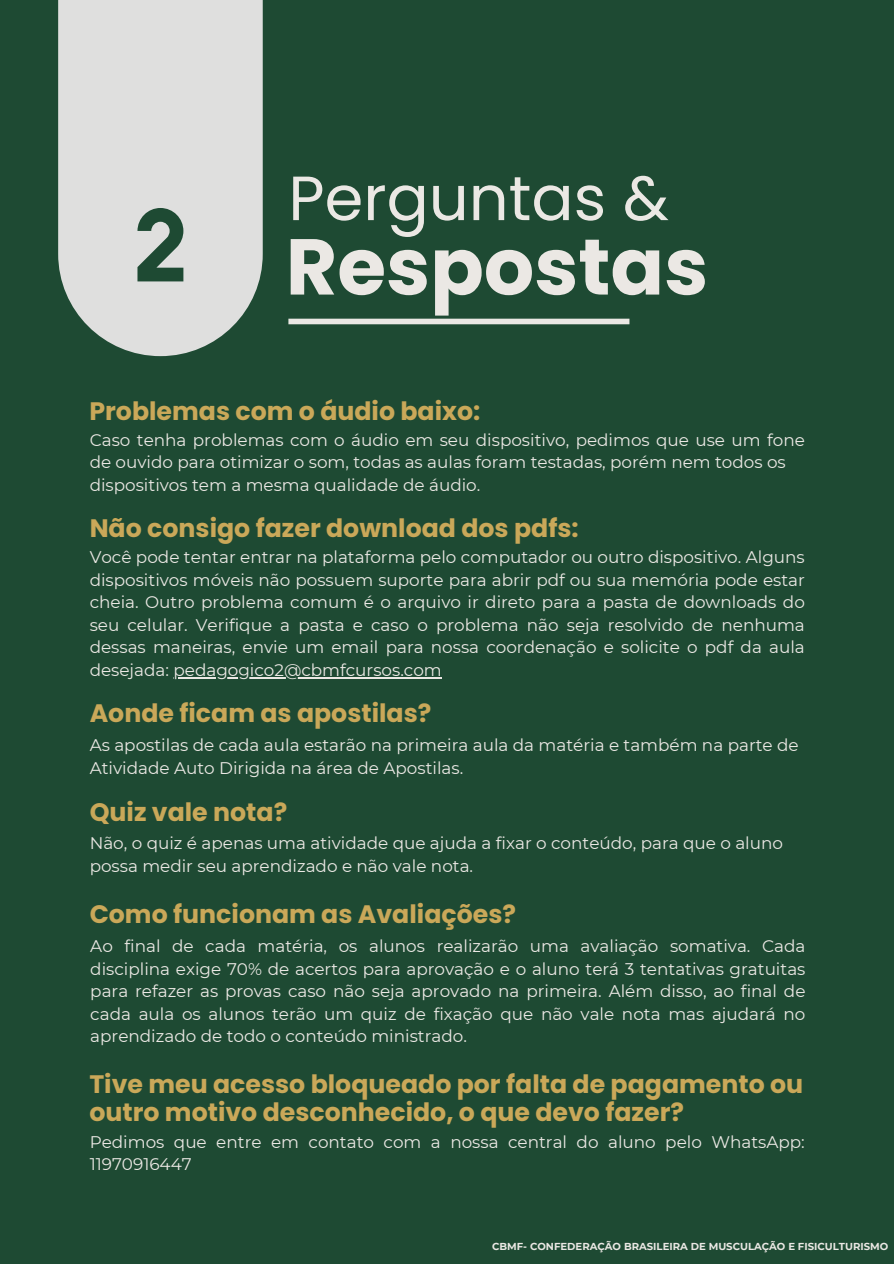
<style>
.page{position:relative;width:894px;height:1264px;background:#fff}
.page>*{position:absolute;margin:0;border:0;box-sizing:border-box;transform-origin:0 0}
.t1{font:700 79.05px "Poppins";color:#ebe8e4}
.t2{font:62.4px "Poppins";color:#ebe8e4}
.t3{font:700 25.2px/28.2px "Poppins";color:#caa859}
.t4{font:16.8px/22.5px "Montserrat";color:#ebe8e4}
.t5{font:700 10.05px "Montserrat";color:#ebe8e4}
</style>
<div class="page">
<div style="left:0;top:0;width:893px;height:1263px;background:#1e4a33"></div>
<svg style="left:58px;top:0;width:205px;height:356px;background:#d1d4d2"></svg>
<div style="left:288px;top:319px;width:341px;height:5px;background:#ebe8e4"></div>
<hr style="left:173px;top:677px;width:268px;height:1px;background:#ebe8e4">
<svg style="left:137px;top:208px;width:46px;height:73px"></svg>
<p class="t2" style="left:288px;top:154px;width:382px">Perguntas &amp;</p>
<h2 class="t1" style="left:286px;top:211px;width:424px">Respostas</h2>
<h1 class="t3" style="left:89px;top:397px;width:392px">Problemas com o áudio baixo:</h1>
<h3 class="t4" style="left:90px;top:428px;width:716px">Caso tenha problemas com o áudio em seu dispositivo, pedimos que use um fone de ouvido para otimizar o som, todas as aulas foram testadas, porém nem todos os dispositivos tem a mesma qualidade de áudio.</h3>
<h4 class="t3" style="left:90px;top:514px;width:490px">Não consigo fazer download dos pdfs:</h4>
<h3 class="t4" style="left:90px;top:546px;width:716px;text-align:justify">Você pode tentar entrar na plataforma pelo computador ou outro dispositivo. Alguns dispositivos móveis não possuem suporte para abrir pdf ou sua memória pode estar cheia. Outro problema comum é o arquivo ir direto para a pasta de downloads do seu celular. Verifique a pasta e caso o problema não seja resolvido de nenhuma dessas maneiras, envie um email para nossa coordenação e solicite o pdf da aula desejada: pedagogico2@cbmfcursos.com</h3>
<h3 class="t3" style="left:90px;top:699px;width:343px">Aonde ficam as apostilas?</h3>
<h4 class="t4" style="left:90px;top:734px;width:710px">As apostilas de cada aula estarão na primeira aula da matéria e também na parte de<br>Atividade Auto Dirigida na área de Apostilas.</h4>
<h3 class="t3" style="left:90px;top:798px;width:199px">Quiz vale nota?</h3>
<h4 class="t4" style="left:90px;top:832px;width:694px">Não, o quiz é apenas uma atividade que ajuda a fixar o conteúdo, para que o aluno possa medir seu aprendizado e não vale nota.</h4>
<h4 class="t3" style="left:90px;top:900px;width:428px">Como funcionam as Avaliações?</h4>
<h3 class="t4" style="left:90px;top:935px;width:716px;text-align:justify">Ao final de cada matéria, os alunos realizarão uma avaliação somativa. Cada disciplina exige 70% de acertos para aprovação e o aluno terá 3 tentativas gratuitas para refazer as provas caso não seja aprovado na primeira. Além disso, ao final de cada aula os alunos terão um quiz de fixação que não vale nota mas ajudará no aprendizado de todo o conteúdo ministrado.</h3>
<h4 class="t3" style="left:89px;top:1070px;width:715px">Tive meu acesso bloqueado por falta de pagamento ou outro motivo desconhecido, o que devo fazer?</h4>
<p class="t4" style="left:90px;top:1130px;width:716px">Pedimos que entre em contato com a nossa central do aluno pelo WhatsApp:<br>11970916447</p>
<h3 class="t5" style="left:492px;top:1239px;width:397px">CBMF- CONFEDERAÇÃO BRASILEIRA DE MUSCULAÇÃO E FISICULTURISMO</h3>
</div>
